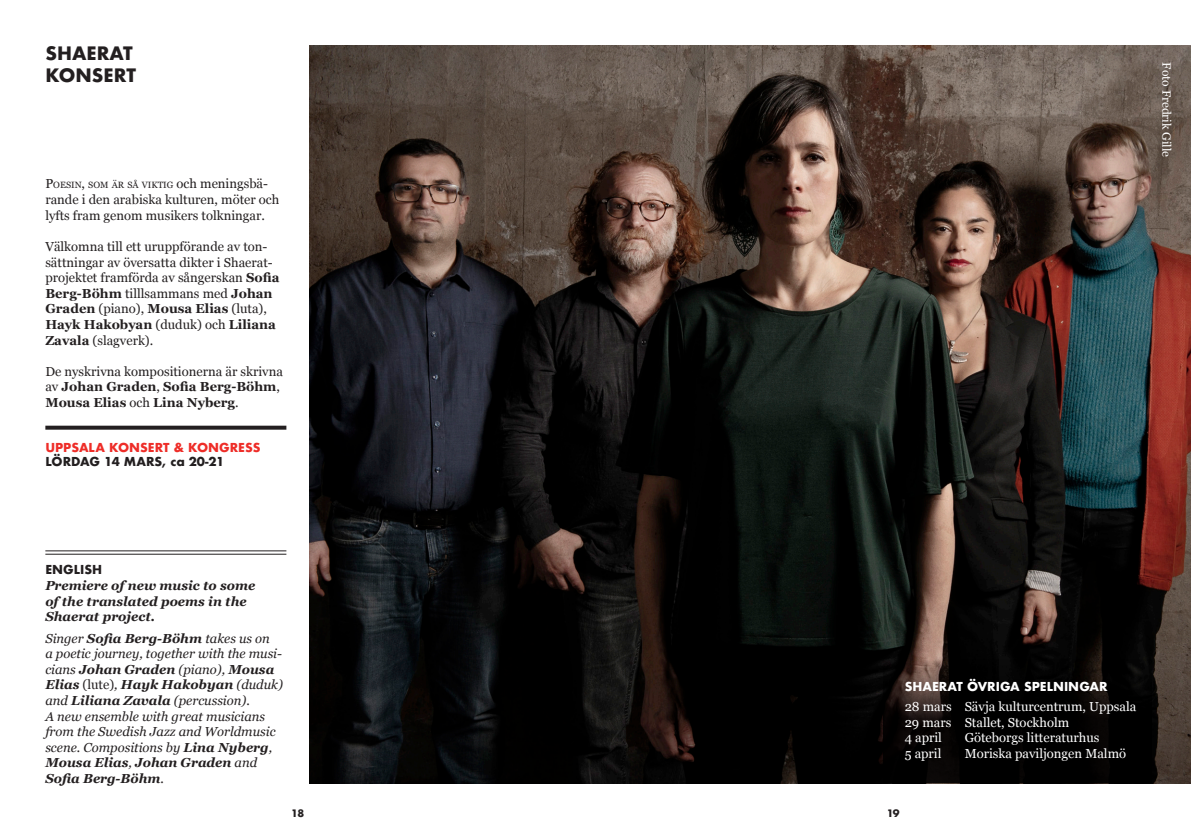
<style>
.page{position:relative;width:1191px;height:840px;background:#fff}
.page>*{position:absolute;margin:0;border:0;box-sizing:border-box;transform-origin:0 0}
.Sidrubrik{font:700 18px "Futura";color:#231f20}
.Brödtext{font:italic 13px/15.6px "Georgia";color:#231f20}
.Brödtext-2{font:13px/15.6px "Georgia";color:#231f20}
.Brödtext-3{font:13px "Georgia";color:#fff}
.Brödtext-4{font:700 13px/15.6px "Georgia";color:#231f20}
.English_title{font:italic 700 13px/15.6px "Georgia";color:#231f20}
.Schemarubrik{font:700 12px "Futura";color:#231f20}
.Schemarubrik-2{font:700 12px "Futura";color:#ee2d28}
.Schemarubrik-3{font:700 12px "Futura";color:#fff}
.Brödtext-5{font:12px "Georgia";color:#fff}
.t1{font:700 10px "Futura";color:#231f20}
.Brödtext-6{font:9.2px "Georgia";color:#231f20}
.s1{font-size:13px}
.s2{font-weight:700}
.s3{font-weight:400}
.s4{font-style:normal}
</style>
<div class="page">
<svg style="left:45px;top:425px;width:241px;height:4px"></svg>
<hr style="left:45px;top:550px;width:241px;height:1px;background:#231f20">
<hr style="left:45px;top:553px;width:241px;height:1px;background:#231f20">
<img style="left:309px;top:45px;width:882px;height:737px">
<svg style="left:883px;top:659px;width:268px;height:123px;background:#080605"></svg>
<p class="Sidrubrik" style="left:45px;top:41px;width:89px">SHAERAT</p>
<p class="Sidrubrik" style="left:45px;top:62px;width:92px">KONSERT</p>
<p class="Brödtext-6" style="left:45px;top:178px;width:224px"><span class="s1">P</span>OESIN<span class="s1">,</span> SOM ÄR SÅ VIKTIG <span class="s1">och meningsbä-</span></p>
<p class="Brödtext-2" style="left:45px;top:191px;width:235px">rande i den arabiska kulturen, möter och lyfts fram genom musikers tolkningar.</p>
<p class="Brödtext-2" style="left:45px;top:238px;width:236px">Välkomna till ett uruppförande av ton&shy;sättningar av översatta dikter i Shaerat&shy;projektet framförda av sångerskan <span class="s2">Sofia Berg-Böhm</span> tilllsammans med <span class="s2">Johan Graden</span> (piano), <span class="s2">Mousa Elias</span> (luta), <span class="s2">Hayk Hakobyan</span> (duduk) och <span class="s2">Liliana Zavala</span> (slagverk).</p>
<p class="Brödtext-4" style="left:45px;top:362px;width:239px"><span class="s3">De nyskrivna kompositionerna är skrivna av</span> Johan Graden<span class="s3">,</span> Sofia Berg-Böhm<span class="s3">,<br></span>Mousa Elias <span class="s3">och</span> Lina Nyberg<span class="s3">.</span></p>
<p class="Schemarubrik-2" style="left:45px;top:438px;width:217px">UPPSALA KONSERT &amp; KONGRESS</p>
<p class="Schemarubrik" style="left:45px;top:452px;width:180px">LÖRDAG 14 MARS, ca 20-21</p>
<p class="Brödtext-5" style="left:1175px;top:62px;width:96px;rotate:90deg">Foto Fredrik Gille</p>
<p class="Schemarubrik" style="left:45px;top:561px;width:58px">ENGLISH</p>
<p class="English_title" style="left:45px;top:576px;width:211px">Premiere of new music to some of the translated poems in the<br>Shaerat project.</p>
<p class="Brödtext" style="left:45px;top:629px;width:239px">Singer <span class="s2">Sofia Berg-Böhm</span> takes us on<br>a poetic journey, together with the musi&shy;cians <span class="s2">Johan Graden</span> (piano), <span class="s2">Mousa Elias</span> <span class="s4">(lute)</span>, <span class="s2">Hayk Hakobyan</span> (duduk) and <span class="s2">Liliana Zavala</span> (percussion).<br>A new ensemble with great musicians from the Swedish Jazz and Worldmusic scene. Compositions by <span class="s2">Lina Nyberg</span>, <span class="s2">Mousa Elias</span>, <span class="s2">Johan Graden</span> and <span class="s2">Sofia Berg-Böhm</span>.</p>
<p class="Schemarubrik-3" style="left:904px;top:677px;width:205px">SHAERAT ÖVRIGA SPELNINGAR</p>
<p class="Brödtext-3" style="left:904px;top:696px;width:233px">28 mars Sävja kulturcentrum, Uppsala</p>
<p class="Brödtext-3" style="left:904px;top:712px;width:166px">29 mars Stallet, Stockholm</p>
<p class="Brödtext-3" style="left:904px;top:728px;width:39px">4 april</p>
<p class="Brödtext-3" style="left:964px;top:728px;width:136px">Göteborgs litteraturhus</p>
<p class="Brödtext-3" style="left:904px;top:743px;width:38px">5 april</p>
<p class="Brödtext-3" style="left:964px;top:743px;width:163px">Moriska paviljongen Malmö</p>
<p class="t1" style="left:291px;top:805px;width:15px">18</p>
<p class="t1" style="left:886px;top:805px;width:15px">19</p>
</div>
